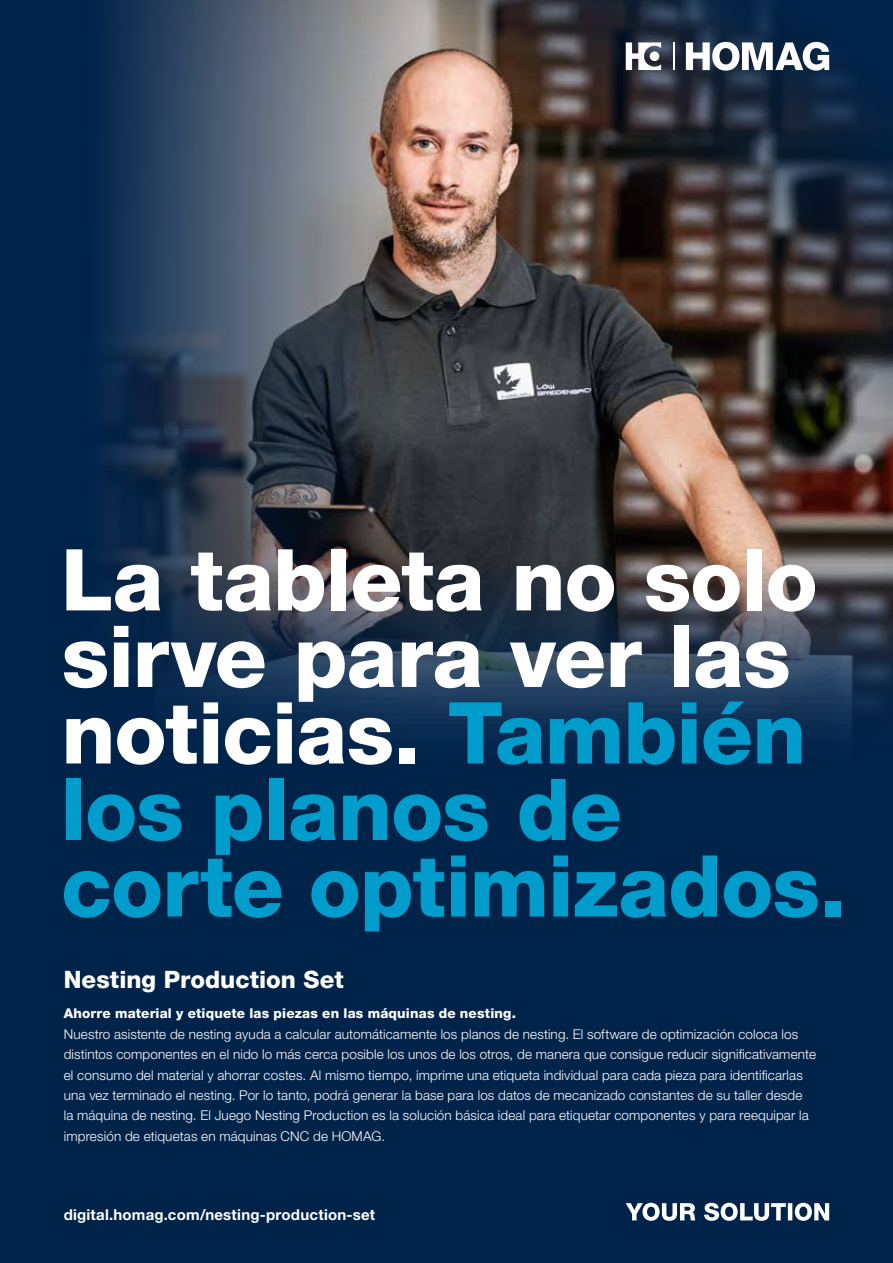
<style>
.page{position:relative;width:893px;height:1263px;background:#00234a}
.page>*{position:absolute;margin:0;border:0;box-sizing:border-box;transform-origin:0 0}
.t1{font:800 85.5px/76.5px "Helvetica Neue LTW1 G";letter-spacing:-.01em;color:#fff}
.t2{font:800 24px "Helvetica Neue LTW1 G";color:#fff}
.t3{font:700 15px "Helvetica Neue LTW1 G";letter-spacing:.015em;color:#fff}
.t4{font:300 13.5px/20.4px "Helvetica Neue LTW1 G";letter-spacing:.01em;color:#fff}
.t5{font:800 13.5px "Helvetica Neue LTW1 G";letter-spacing:.015em;color:#fff}
.s1{color:#009dcc}
</style>
<div class="page">
<img style="left:103px;top:0;width:790px;height:728px">
<img style="left:336px;top:0;width:557px;height:427px">
<svg style="left:626px;top:1203px;width:203px;height:18px"></svg>
<svg style="left:686px;top:42px;width:143px;height:29px"></svg>
<svg style="left:626px;top:42px;width:35px;height:28px"></svg>
<hr style="left:672px;top:42px;width:2px;height:28px;background:#fff">
<h1 class="t1" style="left:61px;top:542px;width:787px">La tableta no solo sirve para ver las noticias. <span class="s1">También los planos de corte optimizados.</span></h1>
<h2 class="t2" style="left:64px;top:965px;width:281px">Nesting Production Set</h2>
<p class="t5" style="left:64px;top:1006px;width:454px">Ahorre material y etiquete las piezas en las máquinas de nesting.</p>
<p class="t4" style="left:64px;top:1024px;width:754px">Nuestro asistente de nesting ayuda a calcular automáticamente los planos de nesting. El software de optimización coloca los distintos componentes en el nido lo más cerca posible los unos de los otros, de manera que consigue reducir significativamente el consumo del material y ahorrar costes. Al mismo tiempo, imprime una etiqueta individual para cada pieza para identificarlas una vez terminado el nesting. Por lo tanto, podrá generar la base para los datos de mecanizado constantes de su taller desde<br>la máquina de nesting. El Juego Nesting Production es la solución básica ideal para etiquetar componentes y para reequipar la impresión de etiquetas en máquinas CNC de HOMAG.</p>
<p class="t3" style="left:64px;top:1206px;width:313px">digital.homag.com/nesting-production-set</p>
</div>
